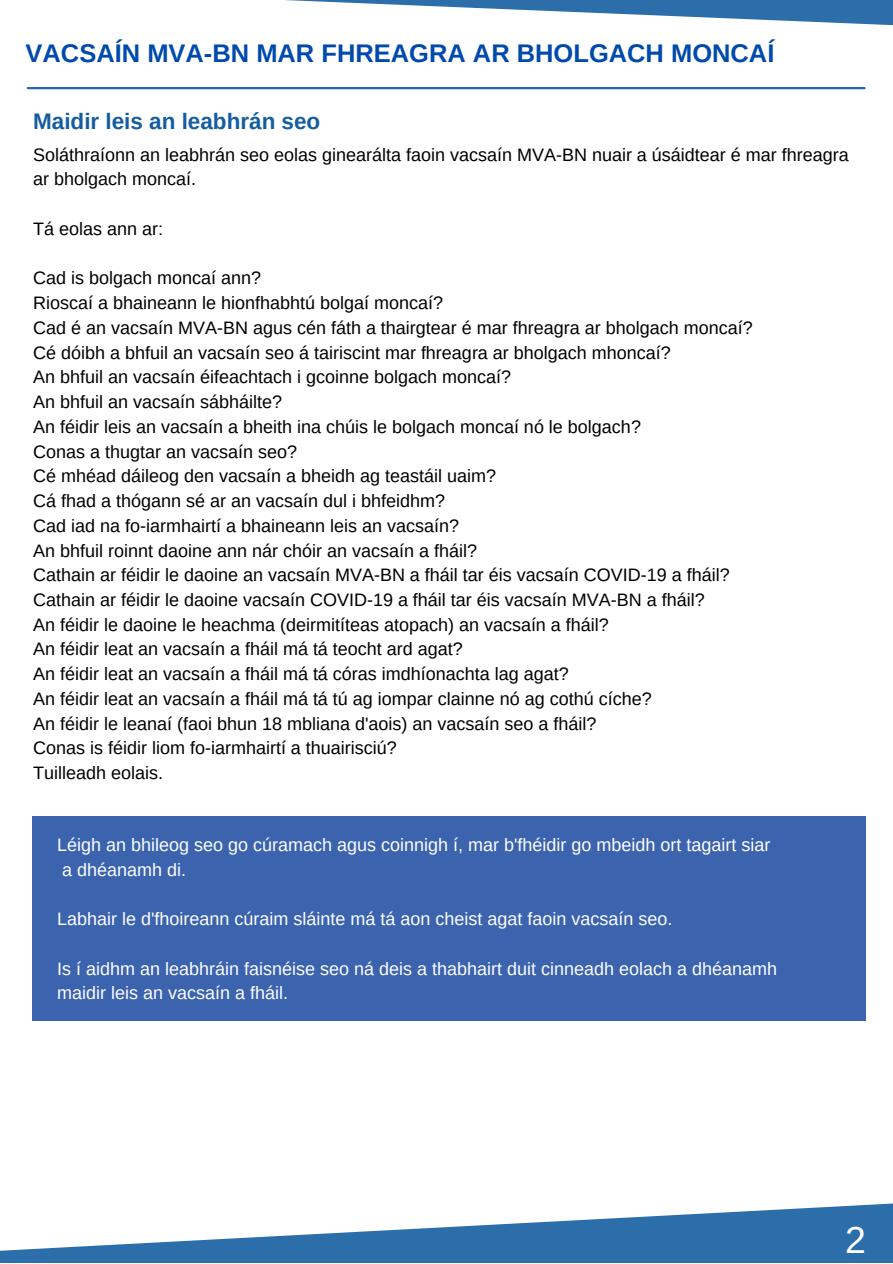
<style>
.page{position:relative;width:893px;height:1264px;background:#fff}
.page>*{position:absolute;margin:0;border:0;box-sizing:border-box;transform-origin:0 0}
.t1{font:37.5px "Arimo";color:#fff}
.t2{font:700 25.5px "Arimo";color:#004aad}
.t3{font:700 22.5px "Arimo";color:#145da0}
.t4{font:18px/24.8px "Arimo";color:#000}
.t5{font:18px/24.8px "Arimo";color:#fff}
</style>
<div class="page">
<svg style="left:0;top:816px;width:892px;height:446px"></svg>
<svg style="left:26px;top:0;width:866px;height:90px"></svg>
<div style="left:33px;top:816px;width:833px;height:204px;background:#3b63ae"></div>
<hr style="left:28px;top:87px;width:836px;height:2px;background:#004aad">
<h2 class="t2" style="left:26px;top:39px;width:750px">VACSAÍN MVA-BN MAR FHREAGRA AR BHOLGACH MONCAÍ</h2>
<p class="t3" style="left:33px;top:108px;width:289px">Maidir leis an leabhrán seo</p>
<p class="t4" style="left:33px;top:142px;width:817px">Soláthraíonn an leabhrán seo eolas ginearálta faoin vacsaín MVA-BN nuair a úsáidtear é mar fhreagra ar bholgach moncaí.</p>
<p class="t4" style="left:33px;top:216px;width:131px">Tá eolas ann ar:</p>
<p class="t4" style="left:33px;top:266px;width:721px">Cad is bolgach moncaí ann?<br>Rioscaí a bhaineann le hionfhabhtú bolgaí moncaí?<br>Cad é an vacsaín MVA-BN agus cén fáth a thairgtear é mar fhreagra ar bholgach moncaí?<br>Cé dóibh a bhfuil an vacsaín seo á tairiscint mar fhreagra ar bholgach mhoncaí?<br>An bhfuil an vacsaín éifeachtach i gcoinne bolgach moncaí?<br>An bhfuil an vacsaín sábháilte?<br>An féidir leis an vacsaín a bheith ina chúis le bolgach moncaí nó le bolgach?<br>Conas a thugtar an vacsaín seo?<br>Cé mhéad dáileog den vacsaín a bheidh ag teastáil uaim?<br>Cá fhad a thógann sé ar an vacsaín dul i bhfeidhm?<br>Cad iad na fo-iarmhairtí a bhaineann leis an vacsaín?<br>An bhfuil roinnt daoine ann nár chóir an vacsaín a fháil?<br>Cathain ar féidir le daoine an vacsaín MVA-BN a fháil tar éis vacsaín COVID-19 a fháil?<br>Cathain ar féidir le daoine vacsaín COVID-19 a fháil tar éis vacsaín MVA-BN a fháil?<br>An féidir le daoine le heachma (deirmitíteas atopach) an vacsaín a fháil?<br>An féidir leat an vacsaín a fháil má tá teocht ard agat?<br>An féidir leat an vacsaín a fháil má tá córas imdhíonachta lag agat?<br>An féidir leat an vacsaín a fháil má tá tú ag iompar clainne nó ag cothú cíche?<br>An féidir le leanaí (faoi bhun 18 mbliana d'aois) an vacsaín seo a fháil?<br>Conas is féidir liom fo-iarmhairtí a thuairisciú?<br>Tuilleadh eolais.</p>
<p class="t5" style="left:57px;top:832px;width:714px">Léigh an bhileog seo go cúramach agus coinnigh í, mar b'fhéidir go mbeidh ort tagairt siar a dhéanamh di.</p>
<p class="t5" style="left:57px;top:906px;width:616px">Labhair le d'fhoireann cúraim sláinte má tá aon cheist agat faoin vacsaín seo.</p>
<p class="t5" style="left:57px;top:956px;width:721px">Is í aidhm an leabhráin faisnéise seo ná deis a thabhairt duit cinneadh eolach a dhéanamh maidir leis an vacsaín a fháil.</p>
<h1 class="t1" style="left:845px;top:1218px;width:22px">2</h1>
</div>
